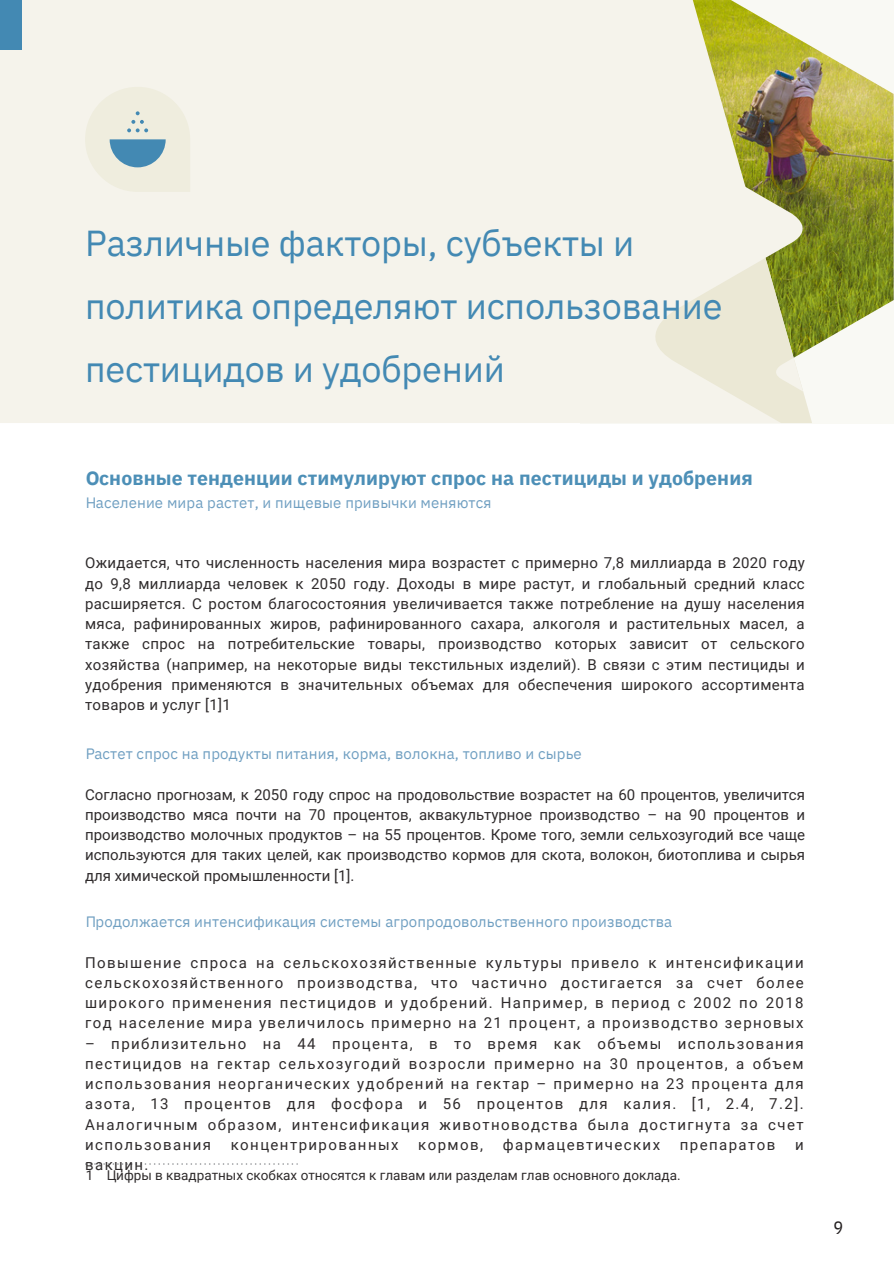
<style>
.page{position:relative;width:894px;height:1264px;background:#fff}
.page>*{position:absolute;margin:0;border:0;box-sizing:border-box;transform-origin:0 0}
.t1{font:36px/63px "IBM Plex Sans";letter-spacing:-.005em;color:#4389b3}
.t2{font:700 19.5px "IBM Plex Sans";letter-spacing:.005em;color:#4389b3}
.t3{font:18px "IBM Plex Sans Cond";color:#231f20}
.t4{font:15px/20.2px "Roboto";letter-spacing:.095em;color:#231f20;text-align:justify}
.t5{font:15px "IBM Plex Sans";letter-spacing:.01em;color:#689abe}
.t6{font:13.5px "Roboto";color:#231f20}
</style>
<div class="page">
<div style="left:580px;top:0;width:313px;height:423px;background:#f9f9f4"></div>
<img style="left:811px;top:46px;width:82px;height:302px">
<svg style="left:85px;top:1163px;width:213px;height:1px"></svg>
<div style="left:0;top:0;width:811px;height:423px;background:#f5f3eb"></div>
<svg style="left:655px;top:258px;width:156px;height:165px"></svg>
<div style="left:0;top:0;width:21px;height:50px;background:#4389b3"></div>
<svg style="left:85px;top:87px;width:105px;height:105px;background:#dbe2db"></svg>
<h1 class="t1" style="left:85px;top:211px;width:638px">Различные факторы, субъекты и политика определяют использование пестицидов и удобрений</h1>
<h2 class="t2" style="left:85px;top:465px;width:669px">Основные тенденции стимулируют спрос на пестициды и удобрения</h2>
<p class="t5" style="left:85px;top:492px;width:408px">Население мира растет, и пищевые привычки меняются</p>
<p class="t4" style="left:85px;top:553px;width:721px">Ожидается, что численность населения мира возрастет с примерно 7,8 миллиарда в 2020 году до 9,8 миллиарда человек к 2050 году. Доходы в мире растут, и глобальный средний класс расширяется. С ростом благосостояния увеличивается также потребление на душу населения мяса, рафинированных жиров, рафинированного сахара, алкоголя и растительных масел, а также спрос на потребительские товары, производство которых зависит от сельского хозяйства (например, на некоторые виды текстильных изделий). В связи с этим пестициды и удобрения применяются в значительных объемах для обеспечения широкого ассортимента товаров и услуг [1]1</p>
<p class="t5" style="left:85px;top:743px;width:498px">Растет спрос на продукты питания, корма, волокна, топливо и сырье</p>
<p class="t4" style="left:85px;top:784px;width:721px">Согласно прогнозам, к 2050 году спрос на продовольствие возрастет на 60 процентов, увеличится производство мяса почти на 70 процентов, аквакультурное производство – на 90 процентов и производство молочных продуктов – на 55 процентов. Кроме того, земли сельхозугодий все чаще используются для таких целей, как производство кормов для скота, волокон, биотоплива и сырья для химической промышленности [1].</p>
<p class="t5" style="left:85px;top:911px;width:588px">Продолжается интенсификация системы агропродовольственного производства</p>
<p class="t4" style="left:85px;top:952px;width:719px">Повышение спроса на сельскохозяйственные культуры привело к интенсификации сельскохозяйственного производства, что частично достигается за счет более широкого применения пестицидов и удобрений. Например, в период с 2002 по 2018 год население мира увеличилось примерно на 21 процент, а производство зерновых</p>
<p class="t4" style="left:85px;top:1033px;width:719px">– приблизительно на 44 процента, в то время как объемы использования пестицидов на гектар сельхозугодий возросли примерно на 30 процентов, а объем использования неорганических удобрений на гектар – примерно на 23 процента для азота, 13 процентов для фосфора и 56 процентов для калия. [1, 2.4, 7.2].<br>Аналогичным образом, интенсификация животноводства была достигнута за счет использования</p>
<p class="t4" style="left:231px;top:1134px;width:169px">концентрированных</p>
<p class="t4" style="left:418px;top:1134px;width:66px">кормов,</p>
<p class="t4" style="left:502px;top:1134px;width:159px">фармацевтических</p>
<p class="t4" style="left:679px;top:1134px;width:97px">препаратов</p>
<p class="t4" style="left:794px;top:1134px;width:10px">и</p>
<p class="t4" style="left:85px;top:1154px;width:65px">вакцин.</p>
<p class="t6" style="left:85px;top:1167px;width:596px">1 Цифры в квадратных скобках относятся к главам или разделам глав основного доклада.</p>
<h2 class="t3" style="left:833px;top:1215px;width:11px">9</h2>
</div>
